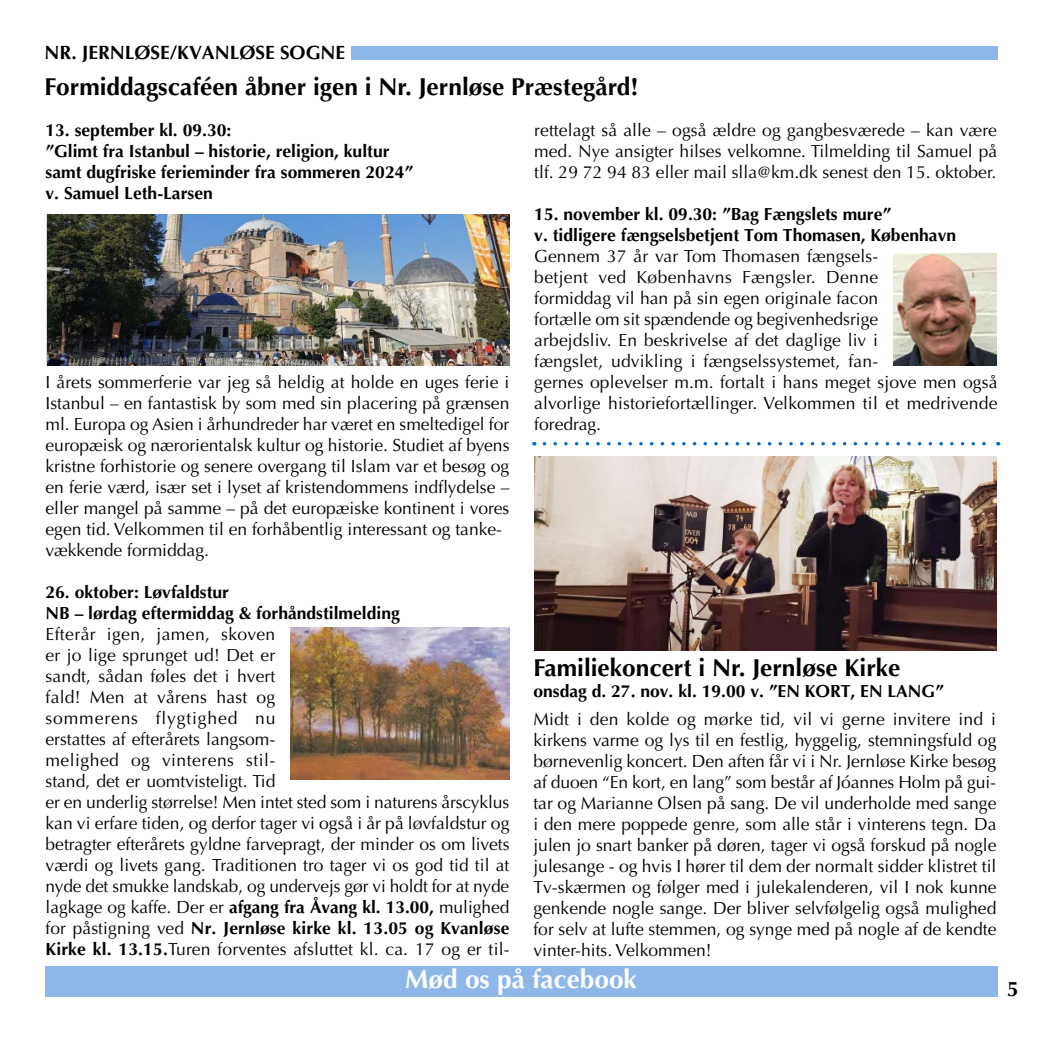
<style>
.page{position:relative;width:1042px;height:1042px;background:#fff}
.page>*{position:absolute;margin:0;border:0;box-sizing:border-box;transform-origin:0 0}
.t1{font:700 26.25px "Optima";color:#fff}
.t2{font:700 24.5px "Optima";color:#000}
.t3{font:700 21px "Optima";color:#000}
.t4{font:700 19.25px "Optima";color:#000}
.t5{font:17.5px/21px "Optima";color:#000}
.t6{font:700 17.5px/21px "Optima";color:#000}
.s1{font-weight:700}
</style>
<div class="page">
<div style="left:45px;top:965px;width:952px;height:31px;background:#8cb7e8"></div>
<div style="left:351px;top:46px;width:646px;height:14px;background:#8cb7e8"></div>
<img style="left:290px;top:628px;width:219px;height:151px">
<svg style="left:544px;top:442px;width:442px;height:3px"></svg>
<img style="left:47px;top:215px;width:462px;height:151px">
<img style="left:534px;top:456px;width:462px;height:194px">
<img style="left:893px;top:253px;width:103px;height:113px">
<p class="t4" style="left:45px;top:41px;width:302px">NR. JERNLØSE/KVANLØSE SOGNE</p>
<h2 class="t2" style="left:45px;top:72px;width:595px">Formiddagscaféen åbner igen i Nr. Jernløse Præstegård!</h2>
<p class="t6" style="left:46px;top:119px;width:369px">13. september kl. 09.30:<br>”Glimt fra Istanbul – historie, religion, kultur samt dugfriske ferieminder fra sommeren 2024” v. Samuel Leth-Larsen</p>
<p class="t5" style="left:46px;top:371px;width:465px">I årets sommerferie var jeg så heldig at holde en uges ferie i Istanbul – en fantastisk by som med sin placering på grænsen ml. Europa og Asien i århundreder har været en smeltedigel for europæisk og nærorientalsk kultur og historie. Studiet af byens kristne forhistorie og senere overgang til Islam var et besøg og en ferie værd, især set i lyset af kristendommens indflydelse – eller mangel på samme – på det europæiske kontinent i vores egen tid. Velkommen til en forhåbentlig interessant og tanke&shy;vækkende formiddag.</p>
<p class="t6" style="left:46px;top:581px;width:356px">26. oktober: Løvfaldstur<br>NB – lørdag eftermiddag &amp; forhåndstilmelding</p>
<p class="t5" style="left:46px;top:623px;width:465px">Efterår igen, jamen, skoven<br>er jo lige sprunget ud! Det er<br>sandt, sådan føles det i hvert<br>fald! Men at vårens hast og<br>sommerens flygtighed nu<br>erstattes af efterårets langsom-<br>melighed og vinterens stil-<br>stand, det er uomtvisteligt. Tid<br>er en underlig størrelse! Men intet sted som i naturens årscyklus kan vi erfare tiden, og derfor tager vi også i år på løvfaldstur og betragter efterårets gyldne farvepragt, der minder os om livets værdi og livets gang. Traditionen tro tager vi os god tid til at nyde det smukke landskab, og undervejs gør vi holdt for at nyde lagkage og kaffe. Der er <span class="s1">afgang fra Åvang kl. 13.00,</span> mulighed for påstigning ved <span class="s1">Nr. Jernløse kirke kl. 13.05 og Kvanløse Kirke kl. 13.15.</span>Turen forventes afsluttet kl. ca. 17 og er til-</p>
<p class="t5" style="left:534px;top:119px;width:464px;text-align:justify">rettelagt så alle – også ældre og gangbesværede – kan være med. Nye ansigter hilses velkomne. Tilmelding til Samuel på tlf. 29 72 94 83 eller mail slla@km.dk senest den 15. oktober.</p>
<p class="t6" style="left:534px;top:203px;width:423px">15. november kl. 09.30: ”Bag Fængslets mure”<br>v. tidligere fængselsbetjent Tom Thomasen, København</p>
<p class="t5" style="left:534px;top:245px;width:465px">Gennem 37 år var Tom Thomasen fængsels-<br>betjent ved Københavns Fængsler. Denne<br>formiddag vil han på sin egen originale facon<br>fortælle om sit spændende og begivenhedsrige<br>arbejdsliv. En beskrivelse af det daglige liv i<br>fængslet, udvikling i fængselssystemet, fan-<br>gernes oplevelser m.m. fortalt i hans meget sjove men også alvorlige historiefortællinger. Velkommen til et medrivende foredrag.</p>
<h2 class="t2" style="left:533px;top:653px;width:368px">Familiekoncert i Nr. Jernløse Kirke</h2>
<p class="t6" style="left:533px;top:680px;width:412px">onsdag d. 27. nov. kl. 19.00 v. ”EN KORT, EN LANG”</p>
<p class="t5" style="left:533px;top:708px;width:465px;text-align:justify">Midt i den kolde og mørke tid, vil vi gerne invitere ind i kirkens varme og lys til en festlig, hyggelig, stemningsfuld og børnevenlig koncert. Den aften får vi i Nr. Jernløse Kirke besøg af duoen “En kort, en lang” som består af Jóannes Holm på gui&shy;tar og Marianne Olsen på sang. De vil underholde med sange i den mere poppede genre, som alle står i vinterens tegn. Da julen jo snart banker på døren, tager vi også forskud på nogle julesange - og hvis I hører til dem der normalt sidder klistret til Tv-skærmen og følger med i julekalenderen, vil I nok kunne genkende nogle sange. Der bliver selvfølgelig også mulighed for selv at lufte stemmen, og synge med på nogle af de kendte vinter-hits. Velkommen!</p>
<h1 class="t1" style="left:405px;top:964px;width:233px">Mød os på facebook</h1>
<p class="t3" style="left:1007px;top:976px;width:13px">5</p>
</div>
